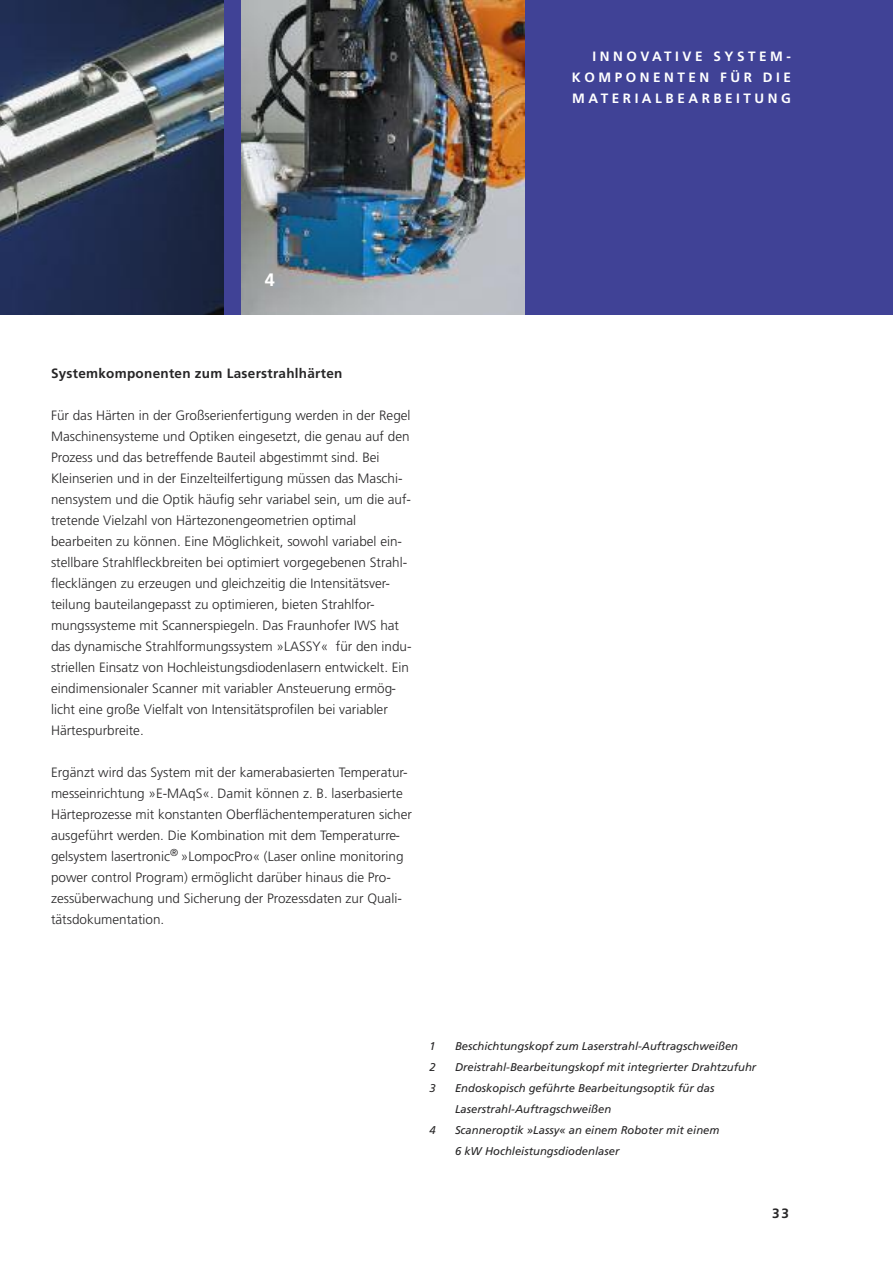
<style>
.page{position:relative;width:893px;height:1263px;background:#fff}
.page>*{position:absolute;margin:0;border:0;box-sizing:border-box;transform-origin:0 0}
.t1{font:700 18px "Frutiger LT Com";color:#fff}
.t2{font:300 13.5px/21px "Frutiger LT Com";color:#272627}
.t3{font:700 13.5px/21px "Frutiger LT Com";letter-spacing:.26em;color:#fff;text-align:justify}
.t4{font:700 13.5px "Frutiger LT Com";letter-spacing:.02em;color:#272627}
.t5{font:italic 11.25px/21px "Frutiger LT Com";color:#272627}
</style>
<div class="page">
<div style="left:0;top:0;width:893px;height:315px;background:#404296"></div>
<img style="left:0;top:0;width:223px;height:315px">
<img style="left:242px;top:0;width:282px;height:315px">
<p class="t3" style="left:572px;top:46px;width:220px;text-indent:21px">INNOVATIVE SYSTEM-KOMPONENTEN FÜR DIE MATERIALBEARBEITUNG</p>
<h1 class="t1" style="left:265px;top:269px;width:12px">4</h1>
<p class="t4" style="left:51px;top:365px;width:293px">Systemkomponenten zum Laserstrahlhärten</p>
<p class="t2" style="left:51px;top:405px;width:362px">Für das Härten in der Großserienfertigung werden in der Regel Maschinensysteme und Optiken eingesetzt, die genau auf den Prozess und das betreffende Bauteil abgestimmt sind. Bei Kleinserien und in der Einzelteilfertigung müssen das Maschi&shy;nensystem und die Optik häufig sehr variabel sein, um die auf&shy;tretende Vielzahl von Härtezonengeometrien optimal bearbeiten zu können. Eine Möglichkeit, sowohl variabel ein&shy;stellbare Strahlfleckbreiten bei optimiert vorgegebenen Strahl&shy;flecklängen zu erzeugen und gleichzeitig die Intensitätsver&shy;teilung bauteilangepasst zu optimieren, bieten Strahlfor&shy;mungssysteme mit Scannerspiegeln. Das Fraunhofer IWS hat das dynamische Strahlformungssystem »LASSY« für den indu&shy;striellen Einsatz von Hochleistungsdiodenlasern entwickelt. Ein eindimensionaler Scanner mit variabler Ansteuerung ermög&shy;licht eine große Vielfalt von Intensitätsprofilen bei variabler Härtespurbreite.</p>
<p class="t2" style="left:51px;top:762px;width:363px">Ergänzt wird das System mit der kamerabasierten Temperatur&shy;messeinrichtung »E-MAqS«. Damit können z. B. laserbasierte Härteprozesse mit konstanten Oberflächentemperaturen sicher ausgeführt werden. Die Kombination mit dem Temperaturre&shy;gelsystem lasertronic<sup>®</sup> »LompocPro« (Laser online monitoring power control Program) ermöglicht darüber hinaus die Pro&shy;zessüberwachung und Sicherung der Prozessdaten zur Quali&shy;tätsdokumentation.</p>
<p class="t5" style="left:429px;top:1035px;width:8px">1</p>
<p class="t5" style="left:455px;top:1035px;width:285px">Beschichtungskopf zum Laserstrahl-Auftragschweißen</p>
<p class="t5" style="left:429px;top:1056px;width:8px">2</p>
<p class="t5" style="left:455px;top:1056px;width:303px">Dreistrahl-Bearbeitungskopf mit integrierter Drahtzufuhr</p>
<p class="t5" style="left:429px;top:1077px;width:8px">3</p>
<p class="t5" style="left:455px;top:1077px;width:261px">Endoskopisch geführte Bearbeitungsoptik für das<br>Laserstrahl-Auftragschweißen</p>
<p class="t5" style="left:429px;top:1119px;width:8px">4</p>
<p class="t5" style="left:455px;top:1119px;width:266px">Scanneroptik »Lassy« an einem Roboter mit einem<br>6 kW Hochleistungsdiodenlaser</p>
<p class="t4" style="left:772px;top:1205px;width:18px">33</p>
</div>
